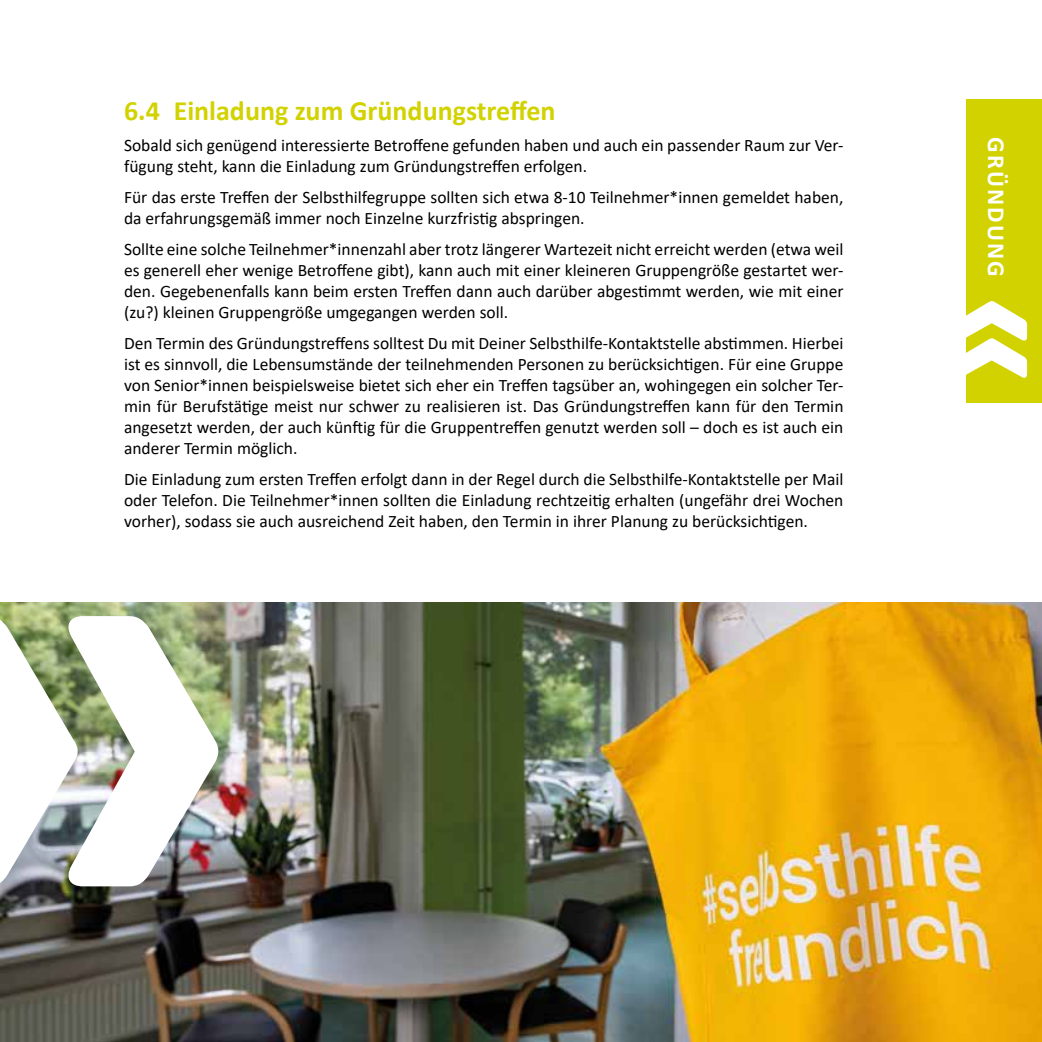
<style>
.page{position:relative;width:1042px;height:1042px;background:#fff}
.page>*{position:absolute;margin:0;border:0;box-sizing:border-box;transform-origin:0 0}
.t1{font:700 28px "Calibri";color:#d2d200}
.t2{font:700 24.5px "Calibri";letter-spacing:.09em;color:#fff}
.t3{font:17.5px/21px "Calibri";color:#000;text-align:justify}
</style>
<div class="page">
<div style="left:966px;top:99px;width:76px;height:304px;background:#d2d200"></div>
<svg style="left:966px;top:301px;width:61px;height:77px"></svg>
<img style="left:0;top:603px;width:1042px;height:439px">
<img style="left:0;top:616px;width:219px;height:270px">
<h1 class="t1" style="left:124px;top:91px;width:433px">6.4 Einladung zum Gründungstreffen</h1>
<p class="t3" style="left:124px;top:134px;width:721px">Sobald sich genügend interessierte Betroffene gefunden haben und auch ein passender Raum zur Ver&shy;fügung steht, kann die Einladung zum Gründungstreffen erfolgen.</p>
<p class="t3" style="left:124px;top:186px;width:721px">Für das erste Treffen der Selbsthilfegruppe sollten sich etwa 8-10 Teilnehmer*innen gemeldet haben, da erfahrungsgemäß immer noch Einzelne kurzfristig abspringen.</p>
<p class="t3" style="left:124px;top:238px;width:721px">Sollte eine solche Teilnehmer*innenzahl aber trotz längerer Wartezeit nicht erreicht werden (etwa weil es generell eher wenige Betroffene gibt), kann auch mit einer kleineren Gruppengröße gestartet wer&shy;den. Gegebenenfalls kann beim ersten Treffen dann auch darüber abgestimmt werden, wie mit einer (zu?) kleinen Gruppengröße umgegangen werden soll.</p>
<p class="t3" style="left:124px;top:332px;width:721px">Den Termin des Gründungstreffens solltest Du mit Deiner Selbsthilfe-Kontaktstelle abstimmen. Hierbei ist es sinnvoll, die Lebensumstände der teilnehmenden Personen zu berücksichtigen. Für eine Gruppe von Senior*innen beispielsweise bietet sich eher ein Treffen tagsüber an, wohingegen ein solcher Ter&shy;min für Berufstätige meist nur schwer zu realisieren ist. Das Gründungstreffen kann für den Termin angesetzt werden, der auch künftig für die Gruppentreffen genutzt werden soll – doch es ist auch ein anderer Termin möglich.</p>
<p class="t3" style="left:124px;top:468px;width:721px">Die Einladung zum ersten Treffen erfolgt dann in der Regel durch die Selbsthilfe-Kontaktstelle per Mail oder Telefon. Die Teilnehmer*innen sollten die Einladung rechtzeitig erhalten (ungefähr drei Wochen vorher), sodass sie auch ausreichend Zeit haben, den Termin in ihrer Planung zu berücksichtigen.</p>
<h2 class="t2" style="left:1013px;top:137px;width:141px;rotate:90deg">GRÜNDUNG</h2>
</div>
